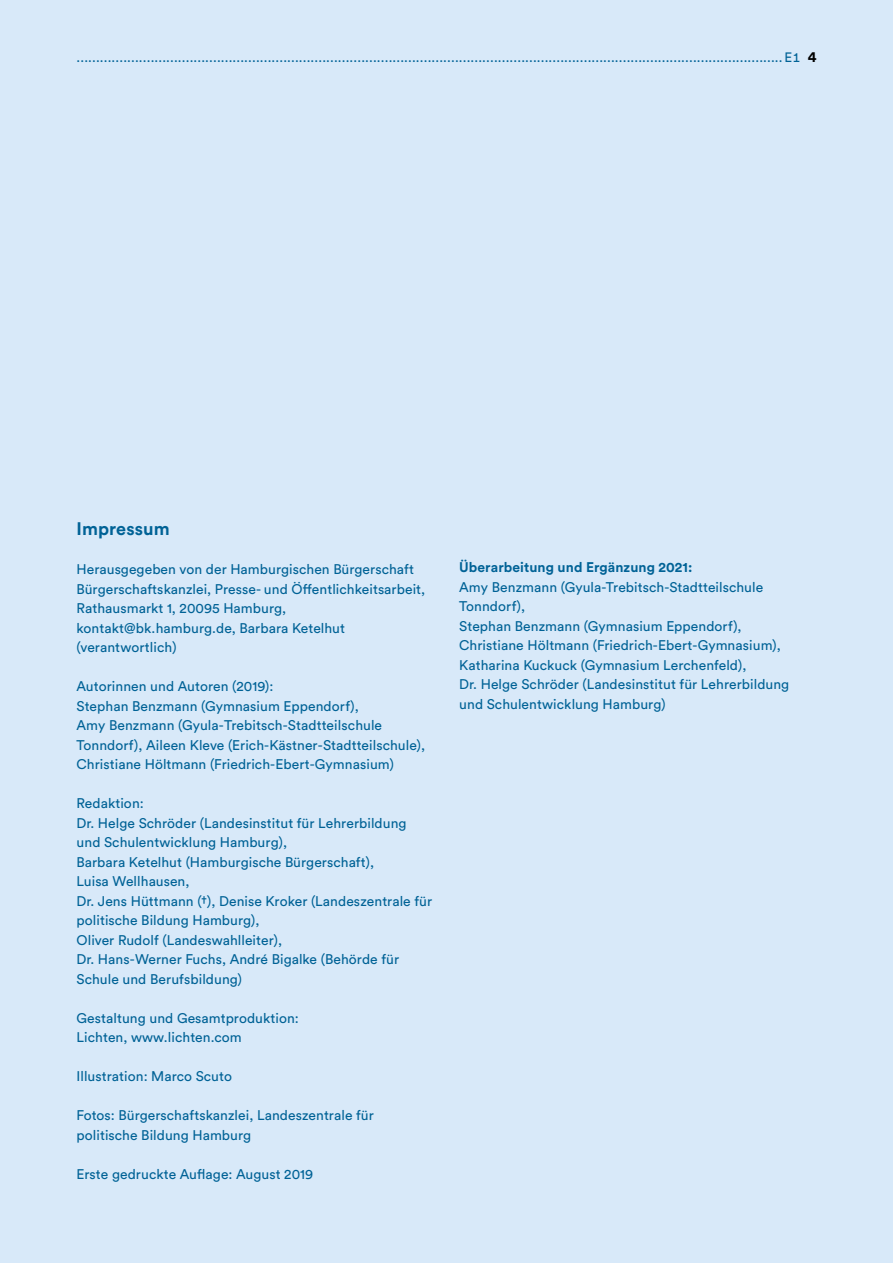
<style>
.page{position:relative;width:893px;height:1263px;background:#d8e9f9}
.page>*{position:absolute;margin:0;border:0;box-sizing:border-box;transform-origin:0 0}
.H3_01_Headline_3_Impressum{font:700 18px "Circular Std";letter-spacing:.005em;color:#006296}
.P_03_Impressum{font:13.8px/19.5px "Circular Std";letter-spacing:.005em;color:#006296}
.t1{font:13.5px "Circular Std";color:#006296}
.s1{font-weight:700;font-size:15px;color:#000}
.s2{font-weight:700}
</style>
<div class="page">
<p class="t1" style="left:77px;top:49px;width:741px">.....................................................................................................................................................................................E1 <span class="s1">4</span></p>
<h3 class="H3_01_Headline_3_Impressum" style="left:77px;top:517px;width:95px">Impressum</h3>
<p class="P_03_Impressum" style="left:77px;top:560px;width:339px">Herausgegeben von der Hamburgischen Bürgerschaft</p>
<p class="P_03_Impressum" style="left:77px;top:579px;width:350px">Bürgerschaftskanzlei, Presse- und Öffentlichkeitsarbeit, Rathausmarkt 1, 20095 Hamburg,<br>kontakt@bk. -hamburg.de, Barbara Ketelhut (verantwortlich)</p>
<p class="P_03_Impressum" style="left:77px;top:677px;width:350px">Autorinnen und Autoren (2019):<br>Stephan Benzmann (Gymnasium Eppendorf),<br>Amy Benzmann (Gyula-Trebitsch-Stadtteils -chule Tonndorf), Aileen Kleve (Erich-Kästner-Stadtteilschule), Christiane Höltmann (Friedrich-Ebert-Gymnasium)</p>
<p class="P_03_Impressum" style="left:77px;top:794px;width:357px">Redaktion:<br>Dr. Helge Schröder (Landesinstitut für Lehrerbildung und Schulentwicklung Hamburg),<br>Barbara Ketelhut (Hamburgische Bürgerschaft),<br>Luisa Wellhausen,<br>Dr. Jens Hüttmann (†), Denise Kroker (Landeszentrale für politische Bildung Hamburg),<br>Oliver Rudolf (Landeswahlleiter),<br>Dr. Hans-Werner Fuchs, André Bigalke (Behörde für Schule und Berufsbildung)</p>
<p class="P_03_Impressum" style="left:77px;top:1008px;width:224px">Gestaltung und Gesamtproduktion:<br>Lichten, www.lichten.com</p>
<p class="P_03_Impressum" style="left:77px;top:1067px;width:157px">Illustration: Marco Scuto</p>
<p class="P_03_Impressum" style="left:77px;top:1106px;width:299px">Fotos: Bürgerschaftskanzlei, Landeszentrale für politische Bildung Hamburg</p>
<p class="P_03_Impressum" style="left:77px;top:1164px;width:238px">Erste gedruckte Auflage: August 2019</p>
<p class="P_03_Impressum" style="left:459px;top:558px;width:332px"><span class="s2">Überarbeitung und Ergänzung 2021:<br></span>Amy Benzmann (Gyula-Trebitsch-Stadtteilschule Tonndorf),<br>Stephan Benzmann (Gymnasium Eppendorf), Christiane Höltmann (Friedrich-Ebert-Gymnasium), Katharina Kuckuck (Gymnasium Lerchenfeld),<br>Dr. Helge Schröder (Landesinstitut für Lehrerbildung und Schulentwicklung Hamburg)</p>
</div>
